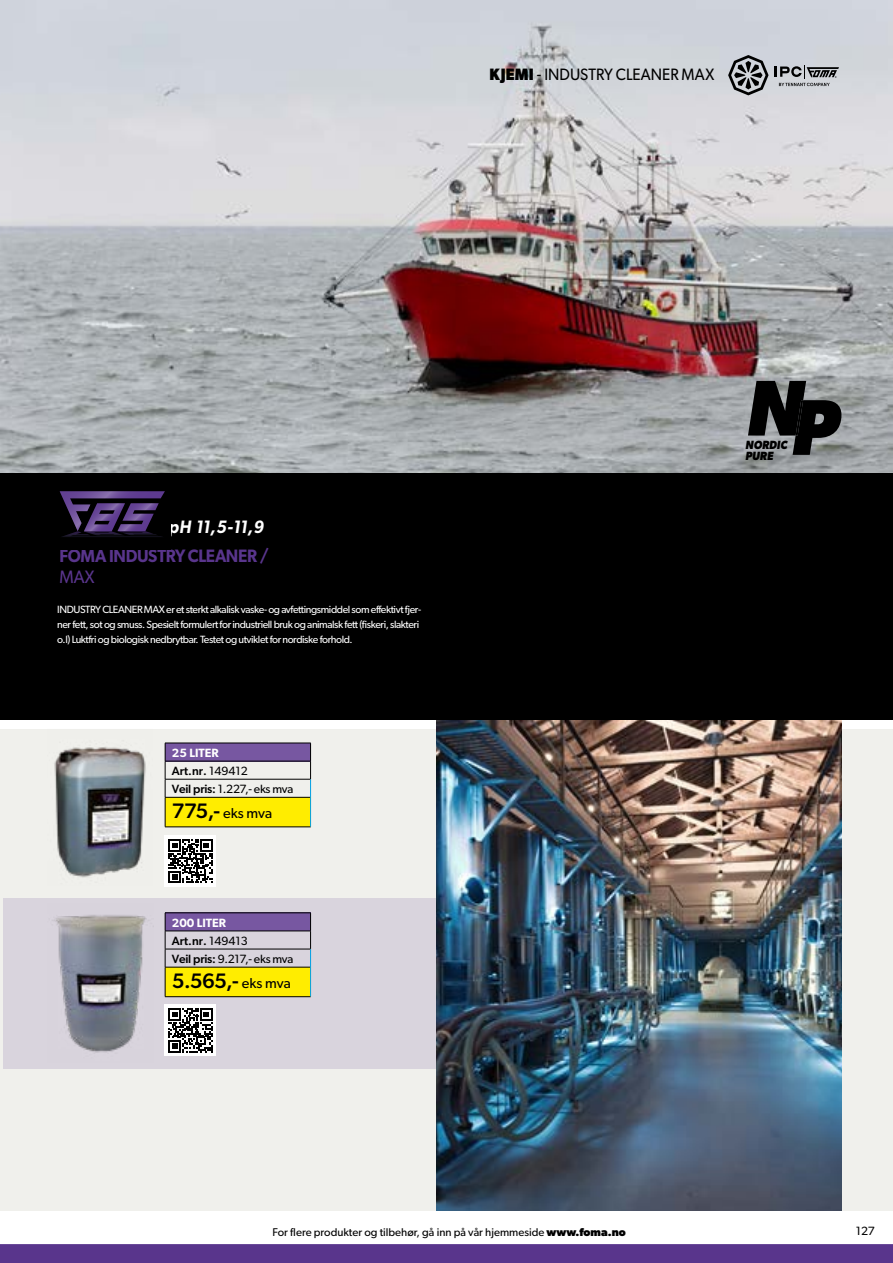
<style>
.page{position:relative;width:893px;height:1263px;background:#fff}
.page>*{position:absolute;margin:0;border:0;box-sizing:border-box;transform-origin:0 0}
.t1{font:500 21px "Gibson";color:#000}
.t2{font:600 18px "Gibson";letter-spacing:-.02em;color:#59358c;scale:.93 1}
.t3{font:italic 600 18px "Gibson";color:#fff;scale:.93 1}
.t4{font:18px "Gibson";color:#59358c;scale:.93 1}
.t5{font:16.5px "Gibson";color:#000;scale:.93 1}
.t6{font:14.4px "Gibson";color:#000}
.t7{font:12px/18.1px "Gibson";letter-spacing:-.02em;color:#000}
.t8{font:italic 700 12px/11.6px "Gibson";color:#000;scale:.93 1}
.t9{font:11.25px "Gibson";color:#000}
.t10{font:10.5px/15px "Gibson";letter-spacing:-.04em;color:#fff}
.s1{font-weight:700}
.s2{font-weight:600;color:#fff}
.s3{font-weight:500}
.s4{font-weight:500;font-size:21px}
.s5{font-weight:400;font-size:14.4px}
</style>
<div class="page">
<div style="left:0;top:729px;width:893px;height:482px;background:#f0f0ec"></div>
<div style="left:3px;top:898px;width:434px;height:170px;background:#d9d4dd"></div>
<img style="left:437px;top:719px;width:405px;height:491px">
<img style="left:0;top:0;width:893px;height:473px">
<div style="left:0;top:1244px;width:893px;height:19px;background:#59358c"></div>
<div style="left:0;top:473px;width:893px;height:246px;background:#000"></div>
<img style="left:54px;top:747px;width:92px;height:131px">
<svg style="left:748px;top:381px;width:93px;height:74px"></svg>
<svg style="left:60px;top:491px;width:105px;height:46px"></svg>
<svg style="left:728px;top:55px;width:40px;height:40px"></svg>
<svg style="left:774px;top:65px;width:65px;height:21px"></svg>
<img style="left:52px;top:915px;width:97px;height:138px">
<div style="left:165px;top:1005px;width:51px;height:51px;background:#fff"></div>
<svg style="left:168px;top:1008px;width:44px;height:44px"></svg>
<div style="left:165px;top:836px;width:51px;height:51px;background:#fff"></div>
<svg style="left:168px;top:839px;width:44px;height:44px"></svg>
<div style="left:165px;top:743px;width:146px;height:18px;background:#7757a1"></div>
<div style="left:165px;top:797px;width:146px;height:30px;background:#ffed00"></div>
<hr style="left:165px;top:743px;width:146px;height:1px;background:#000">
<hr style="left:165px;top:761px;width:146px;height:1px;background:#000">
<hr style="left:165px;top:779px;width:146px;height:1px;background:#000">
<svg style="left:165px;top:743px;width:1px;height:54px"></svg>
<hr style="left:165px;top:797px;width:145px;height:1px;background:#000">
<hr style="left:165px;top:797px;width:1px;height:30px;background:#000">
<hr style="left:165px;top:827px;width:146px;height:1px;background:#000">
<svg style="left:310px;top:743px;width:1px;height:54px"></svg>
<hr style="left:310px;top:797px;width:1px;height:30px;background:#009fe3">
<div style="left:165px;top:913px;width:146px;height:18px;background:#7757a1"></div>
<div style="left:165px;top:967px;width:146px;height:30px;background:#ffed00"></div>
<hr style="left:165px;top:912px;width:146px;height:1px;background:#000">
<hr style="left:165px;top:931px;width:146px;height:1px;background:#000">
<hr style="left:165px;top:949px;width:146px;height:1px;background:#000">
<hr style="left:165px;top:967px;width:145px;height:1px;background:#000">
<svg style="left:165px;top:913px;width:1px;height:83px"></svg>
<hr style="left:165px;top:996px;width:146px;height:1px;background:#000">
<svg style="left:310px;top:913px;width:1px;height:83px"></svg>
<h3 class="t5" style="left:489px;top:65px;width:243px"><span class="s1">KJEMI</span> - INDUSTRY CLEANER MAX</h3>
<h2 class="t3" style="left:169px;top:516px;width:104px">pH 11,5-11,9</h2>
<h2 class="t2" style="left:60px;top:545px;width:227px">FOMA INDUSTRY CLEANER /</h2>
<h2 class="t4" style="left:60px;top:566px;width:39px">MAX</h2>
<p class="t10" style="left:57px;top:602px;width:365px">INDUSTRY CLEANER MAX er et sterkt alkalisk vaske- og avfettingsmiddel som effektivt fjer&shy;ner fett, sot og smuss. Spesielt formulert for industriell bruk og animalsk fett (fiskeri, slakteri o.l) Luktfri og biologisk nedbrytbar. Testet og utviklet for nordiske forhold.</p>
<p class="t7" style="left:172px;top:743px;width:123px"><span class="s2">25 LITER<br></span><span class="s3">Art.nr.</span> 149412<br><span class="s3">Veil pris:</span> 1.227,- eks mva</p>
<h3 class="t6" style="left:172px;top:805px;width:102px"><span class="s4">775,-</span> eks mva</h3>
<p class="t7" style="left:172px;top:913px;width:123px"><span class="s2">200 LITER<br></span><span class="s3">Art.nr.</span> 149413<br><span class="s3">Veil pris:</span> 9.217,- eks mva</p>
<h1 class="t1" style="left:172px;top:968px;width:120px">5.565,- <span class="s5">eks mva</span></h1>
<p class="t8" style="left:745px;top:438px;width:46px">NORDIC<br>PURE</p>
<p class="t9" style="left:272px;top:1225px;width:355px">For flere produkter og tilbehør, gå inn på vår hjemmeside <span class="s1">www.foma.no</span></p>
<p class="t7" style="left:856px;top:1222px;width:20px">127</p>
</div>
